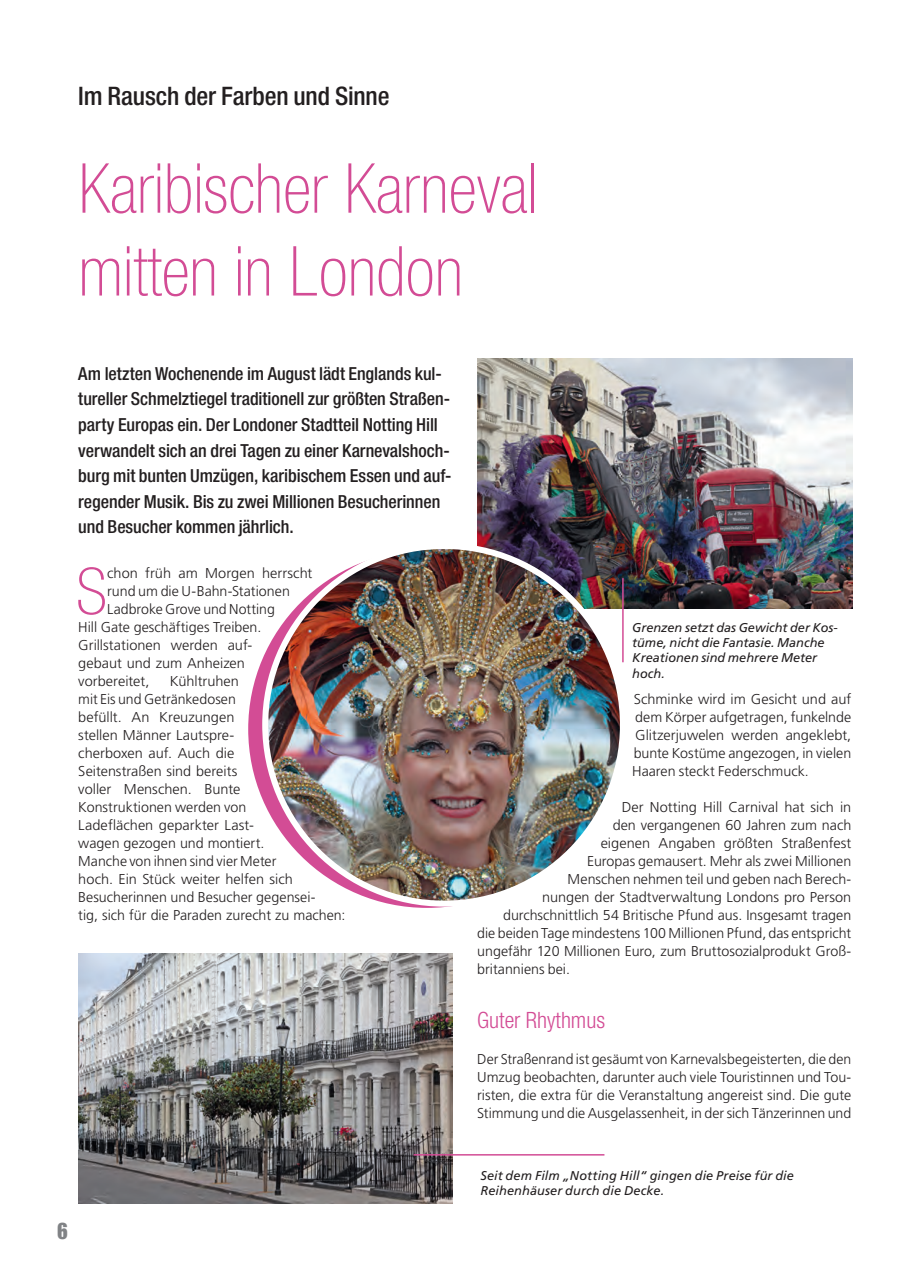
<style>
.page{position:relative;width:897px;height:1267px;background:#fff}
.page>*{position:absolute;margin:0;border:0;box-sizing:border-box;transform-origin:0 0}
.Headline_46pt__Standard{font:100 condensed 69px "Helvetica Neue LT Pro";color:#d34c95}
.Fließtext__Initial{font:100 condensed 64.65px "Helvetica Neue LT Pro";color:#d34c95}
.Dachzeile__Standard{font:500 condensed 25.5px "Helvetica Neue LT Pro";letter-spacing:-.005em;color:#231f20}
.Zwischenüberschrift{font:300 condensed 22.5px "Helvetica Neue LT Pro";color:#d34c95}
.t1{font:22.5px "Impact LT Std";color:#808285}
.Anlauf{font:500 condensed 18px/25.5px "Helvetica Neue LT Pro";letter-spacing:-.005em;color:#231f20}
.Fließtext__Initial-2{font:300 14.25px/18px "Frutiger LT Pro";color:#231f20}
.Fließtext{font:300 14.25px/18px "Frutiger LT Pro";color:#231f20;text-align:justify}
.BU{font:italic 12.75px/15.3px "Frutiger LT Pro";letter-spacing:.005em;color:#231f20}
</style>
<div class="page">
<img style="left:78px;top:953px;width:374px;height:250px">
<img style="left:477px;top:358px;width:375px;height:250px">
<hr style="left:413px;top:1153px;width:191px;height:2px;background:#d34c95">
<hr style="left:622px;top:578px;width:1px;height:84px;background:#d34c95">
<svg style="left:248px;top:550px;width:357px;height:357px;fill:#d34c95"></svg>
<img style="left:265px;top:546px;width:357px;height:357px;border-radius:179px">
<p class="Dachzeile__Standard" style="left:78px;top:81px;width:312px">Im Rausch der Farben und Sinne</p>
<p class="Headline_46pt__Standard" style="left:78px;top:149px;width:461px">Karibischer Karneval</p>
<p class="Headline_46pt__Standard" style="left:78px;top:232px;width:386px">mitten in London</p>
<p class="Anlauf" style="left:78px;top:360px;width:375px">Am letzten Wochenende im August lädt Englands kul&shy;tureller Schmelztiegel traditionell zur größten Straßen&shy;party Europas ein. Der Londoner Stadtteil Notting Hill verwandelt sich an drei Tagen zu einer Karnevalshoch&shy;burg mit bunten Umzügen, karibischem Essen und auf&shy;regender Musik. Bis zu zwei Millionen Besucherinnen und Besucher kommen jährlich.</p>
<p class="Fließtext__Initial" style="left:76px;top:554px;width:33px">S</p>
<p class="Fließtext__Initial-2" style="left:107px;top:564px;width:207px">chon früh am Morgen herrscht</p>
<p class="Fließtext__Initial-2" style="left:107px;top:582px;width:184px">rund um die U-Bahn-Stationen</p>
<p class="Fließtext__Initial-2" style="left:107px;top:600px;width:169px">Ladbroke Grove und Notting</p>
<p class="Fließtext__Initial-2" style="left:78px;top:618px;width:185px">Hill Gate geschäftiges Treiben.</p>
<p class="Fließtext__Initial-2" style="left:78px;top:636px;width:175px">Grillstationen werden auf-</p>
<p class="Fließtext__Initial-2" style="left:78px;top:654px;width:168px">gebaut und zum Anheizen</p>
<p class="Fließtext__Initial-2" style="left:78px;top:672px;width:73px">vorbereitet,</p>
<p class="Fließtext__Initial-2" style="left:78px;top:672px;width:268px;text-indent:91px">Kühltruhen<br>mit Eis und Getränkedosen<br>befüllt. An Kreuzungen<br>stellen Männer Lautspre-<br>cherboxen auf. Auch die<br>Seitenstraßen sind bereits<br>voller Menschen. Bunte<br>Konstruktionen werden von<br>Ladeflächen geparkter Last-<br>wagen gezogen und montiert.<br>Manche von ihnen sind vier Meter<br>hoch. Ein Stück weiter helfen sich<br>Besucherinnen und Besucher gegensei-<br>tig, sich für die Paraden zurecht zu machen:</p>
<h3 class="t1" style="left:57px;top:1218px;width:12px">6</h3>
<p class="BU" style="left:632px;top:619px;width:207px">Grenzen setzt das Gewicht der Kos&shy;tüme, nicht die Fantasie. Manche<br>Kreationen sind mehrere Meter hoch.</p>
<p class="Fließtext__Initial-2" style="left:632px;top:690px;width:221px;text-align:justify">Schminke wird im Gesicht und auf dem Körper aufgetragen, funkelnde Glitzerjuwelen werden angeklebt, bunte Kostüme angezogen, in vielen Haaren steckt Federschmuck.</p>
<p class="Fließtext" style="left:621px;top:798px;width:231px">Der Notting Hill Carnival hat sich in</p>
<p class="Fließtext" style="left:612px;top:816px;width:240px">den vergangenen 60 Jahren zum nach</p>
<p class="Fließtext" style="left:600px;top:834px;width:252px">eigenen Angaben größten Straßenfest</p>
<p class="Fließtext" style="left:587px;top:852px;width:266px">Europas gemausert. Mehr als zwei Millionen</p>
<p class="Fließtext" style="left:567px;top:870px;width:285px">Menschen nehmen teil und geben nach Berech-</p>
<p class="Fließtext" style="left:542px;top:888px;width:311px">nungen der Stadtverwaltung Londons pro Person</p>
<p class="Fließtext" style="left:503px;top:906px;width:350px">durchschnittlich 54 Britische Pfund aus. Insgesamt tragen</p>
<p class="Fließtext" style="left:477px;top:924px;width:375px">die beiden Tage mindestens 100 Millionen Pfund, das entspricht</p>
<p class="Fließtext" style="left:477px;top:942px;width:375px">ungefähr 120 Millionen Euro, zum Bruttosozialprodukt Groß-</p>
<p class="Fließtext" style="left:477px;top:960px;width:94px">britanniens bei.</p>
<p class="Zwischenüberschrift" style="left:477px;top:1007px;width:129px">Guter Rhythmus</p>
<p class="Fließtext" style="left:477px;top:1050px;width:375px">Der Straßenrand ist gesäumt von Karnevalsbegeisterten, die den Umzug beobachten, darunter auch viele Touristinnen und Tou&shy;risten, die extra für die Veranstaltung angereist sind. Die gute Stimmung und die Ausgelassenheit, in der sich Tänzerinnen und</p>
<p class="BU" style="left:480px;top:1167px;width:315px">Seit dem Film „Notting Hill“ gingen die Preise für die</p>
<p class="BU" style="left:480px;top:1182px;width:185px">Reihenhäuser durch die Decke.</p>
</div>
